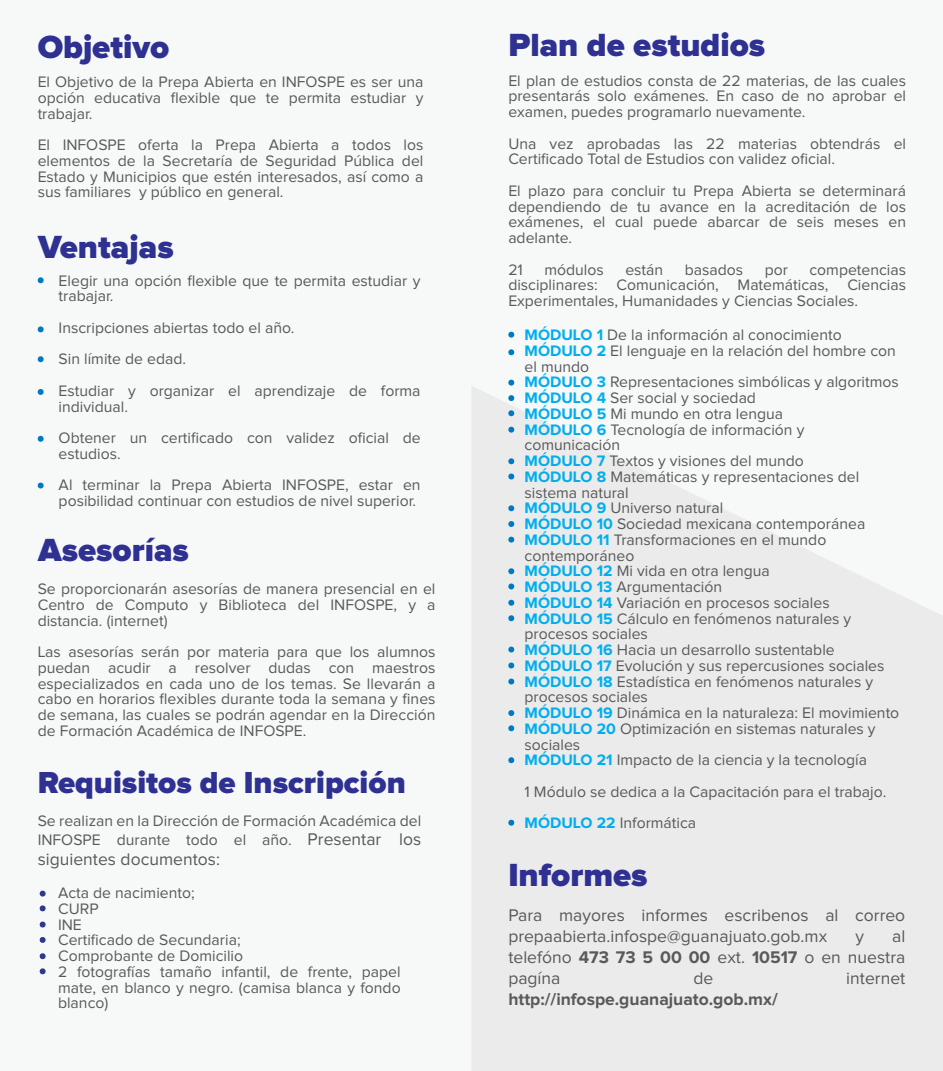
<style>
.page{position:relative;width:943px;height:1071px;background:#f7f8f8}
.page>*{position:absolute;margin:0;border:0;box-sizing:border-box;transform-origin:0 0}
.t1{font:900 33.25px "Proxima Nova";color:#2e3092}
.t2{font:900 31.5px "Proxima Nova";color:#2e3092}
.t3{font:17.5px/21px "Proxima Nova";color:#58595b}
.t4{font:700 17.5px "Proxima Nova";color:#58595b}
.t5{font:15.75px/15.8px "Proxima Nova";color:#58595b}
.s1{font-size:17.5px}
.s2{font-weight:700;color:#00aeef}
.s3{font-weight:700}
</style>
<div class="page">
<svg style="left:472px;top:386px;width:471px;height:685px;fill:#ebebeb"></svg>
<svg style="left:37px;top:277px;width:7px;height:7px"></svg>
<svg style="left:37px;top:326px;width:7px;height:7px"></svg>
<svg style="left:37px;top:356px;width:7px;height:6px"></svg>
<svg style="left:37px;top:389px;width:7px;height:6px"></svg>
<svg style="left:37px;top:436px;width:7px;height:6px"></svg>
<svg style="left:37px;top:482px;width:7px;height:7px"></svg>
<svg style="left:39px;top:890px;width:7px;height:7px"></svg>
<svg style="left:39px;top:905px;width:7px;height:7px"></svg>
<svg style="left:39px;top:921px;width:7px;height:7px"></svg>
<svg style="left:39px;top:937px;width:7px;height:6px"></svg>
<svg style="left:39px;top:953px;width:7px;height:6px"></svg>
<svg style="left:39px;top:968px;width:7px;height:7px"></svg>
<svg style="left:508px;top:331px;width:6px;height:7px"></svg>
<svg style="left:508px;top:349px;width:6px;height:7px"></svg>
<svg style="left:508px;top:379px;width:6px;height:7px"></svg>
<svg style="left:508px;top:395px;width:6px;height:6px"></svg>
<svg style="left:508px;top:410px;width:6px;height:7px"></svg>
<svg style="left:508px;top:426px;width:6px;height:7px"></svg>
<svg style="left:508px;top:458px;width:6px;height:7px"></svg>
<svg style="left:508px;top:473px;width:6px;height:7px"></svg>
<svg style="left:508px;top:505px;width:6px;height:7px"></svg>
<svg style="left:508px;top:521px;width:6px;height:6px"></svg>
<svg style="left:508px;top:536px;width:6px;height:7px"></svg>
<svg style="left:508px;top:599px;width:6px;height:7px"></svg>
<svg style="left:508px;top:662px;width:6px;height:7px"></svg>
<svg style="left:508px;top:678px;width:6px;height:7px"></svg>
<svg style="left:508px;top:568px;width:6px;height:7px"></svg>
<svg style="left:508px;top:583px;width:6px;height:7px"></svg>
<svg style="left:508px;top:615px;width:6px;height:7px"></svg>
<svg style="left:508px;top:646px;width:6px;height:7px"></svg>
<svg style="left:508px;top:710px;width:6px;height:6px"></svg>
<svg style="left:508px;top:725px;width:6px;height:7px"></svg>
<svg style="left:508px;top:757px;width:6px;height:6px"></svg>
<svg style="left:508px;top:819px;width:6px;height:7px"></svg>
<h1 class="t1" style="left:38px;top:32px;width:133px">Objetivo</h1>
<p class="t5" style="left:38px;top:75px;width:387px;text-align:justify">El Objetivo de la Prepa Abierta en INFOSPE es ser una opción educativa flexible que te permita estudiar y trabajar.</p>
<p class="t5" style="left:38px;top:138px;width:387px;text-align:justify">El INFOSPE oferta la Prepa Abierta a todos los elementos de la Secretaría de Seguridad Pública del Estado y Municipios que estén interesados, así como a sus familiares y público en general.</p>
<h1 class="t1" style="left:38px;top:232px;width:137px">Ventajas</h1>
<p class="t5" style="left:59px;top:273px;width:363px">Elegir una opción flexible que te permita estudiar y trabajar.</p>
<p class="t5" style="left:59px;top:313px;width:363px;line-height:31.5px">Inscripciones abiertas todo el año.<br>Sin límite de edad.<br>Estudiar y organizar el aprendizaje de forma</p>
<p class="t5" style="left:59px;top:391px;width:363px;line-height:31.5px">individual.<br>Obtener un certificado con validez oficial de</p>
<p class="t5" style="left:59px;top:439px;width:363px;line-height:31.5px">estudios.<br>Al terminar la Prepa Abierta INFOSPE, estar en</p>
<p class="t5" style="left:59px;top:494px;width:359px">posibilidad continuar con estudios de nivel superior.</p>
<h1 class="t1" style="left:38px;top:535px;width:152px">Asesorías</h1>
<p class="t5" style="left:38px;top:582px;width:399px;text-align:justify">Se proporcionarán asesorías de manera presencial en el Centro de Computo y Biblioteca del INFOSPE, y a distancia. (internet)</p>
<p class="t5" style="left:38px;top:645px;width:399px;text-align:justify">Las asesorías serán por materia para que los alumnos puedan acudir a resolver dudas con maestros especializados en cada uno de los temas. Se llevarán a cabo en horarios flexibles durante toda la semana y fines de semana, las cuales se podrán agendar en la Dirección de Formación Académica de INFOSPE.</p>
<h2 class="t2" style="left:38px;top:768px;width:369px">Requisitos de Inscripción</h2>
<p class="t5" style="left:38px;top:812px;width:385px;line-height:19.2px">Se realizan en la Dirección de Formación Académica del<br>INFOSPE durante todo el año. <span class="s1">Presentar los</span></p>
<p class="t3" style="left:38px;top:849px;width:184px">siguientes documentos:</p>
<p class="t5" style="left:58px;top:886px;width:344px">Acta de nacimiento;<br>CURP<br>INE<br>Certificado de Secundaria;<br>Comprobante de Domicilio<br>2 fotografías tamaño infantil, de frente, papel mate, en blanco y negro. (camisa blanca y fondo blanco)</p>
<h1 class="t1" style="left:508px;top:30px;width:258px">Plan de estudios</h1>
<p class="t5" style="left:508px;top:73px;width:399px;text-align:justify">El plan de estudios consta de 22 materias, de las cuales presentarás solo exámenes. En caso de no aprobar el examen, puedes programarlo nuevamente.</p>
<p class="t5" style="left:508px;top:136px;width:399px">Una vez aprobadas las 22 materias obtendrás el<br>Certificado Total de Estudios con validez oficial.</p>
<p class="t5" style="left:508px;top:183px;width:399px;text-align:justify">El plazo para concluir tu Prepa Abierta se determinará dependiendo de tu avance en la acreditación de los exámenes, el cual puede abarcar de seis meses en adelante.</p>
<p class="t5" style="left:508px;top:262px;width:16px">21</p>
<p class="t5" style="left:544px;top:262px;width:61px">módulos</p>
<p class="t5" style="left:625px;top:262px;width:39px">están</p>
<p class="t5" style="left:684px;top:262px;width:60px">basados</p>
<p class="t5" style="left:764px;top:262px;width:25px">por</p>
<p class="t5" style="left:508px;top:262px;width:399px;text-align:justify;text-indent:301px">competencias disciplinares: Comunicación, Matemáticas, Ciencias Experimentales, Humanidades y Ciencias Sociales.</p>
<p class="t5" style="left:524px;top:328px;width:376px"><span class="s2">MÓDULO 1</span> De la información al conocimiento <span class="s2">MÓDULO 2</span> El lenguaje en la relación del hombre con el mundo<br><span class="s2">MÓDULO 3</span> Representaciones simbólicas y algoritmos <span class="s2">MÓDULO 4</span> Ser social y sociedad<br><span class="s2">MÓDULO 5</span> Mi mundo en otra lengua<br><span class="s2">MÓDULO 6</span> Tecnología de información y comunicación<br><span class="s2">MÓDULO 7</span> Textos y visiones del mundo<br><span class="s2">MÓDULO 8</span> Matemáticas y representaciones del sistema natural<br><span class="s2">MÓDULO 9</span> Universo natural<br><span class="s2">MÓDULO 10</span> Sociedad mexicana contemporánea <span class="s2">MÓDULO 11</span> Transformaciones en el mundo contemporáneo<br><span class="s2">MÓDULO 12</span> Mi vida en otra lengua<br><span class="s2">MÓDULO 13</span> Argumentación<br><span class="s2">MÓDULO 14</span> Variación en procesos sociales <span class="s2">MÓDULO 15</span> Cálculo en fenómenos naturales y procesos sociales<br><span class="s2">MÓDULO 16</span> Hacia un desarrollo sustentable <span class="s2">MÓDULO 17</span> Evolución y sus repercusiones sociales <span class="s2">MÓDULO 18</span> Estadística en fenómenos naturales y procesos sociales<br><span class="s2">MÓDULO 19</span> Dinámica en la naturaleza: El movimiento <span class="s2">MÓDULO 20</span> Optimización en sistemas naturales y sociales<br><span class="s2">MÓDULO 21</span> Impacto de la ciencia y la tecnología</p>
<p class="t5" style="left:524px;top:777px;width:363px;line-height:31.5px">1 Módulo se dedica a la Capacitación para el trabajo.<br><span class="s2">MÓDULO 22</span> Informática</p>
<h1 class="t1" style="left:508px;top:860px;width:141px">Informes</h1>
<p class="t3" style="left:508px;top:905px;width:398px">Para mayores informes escribenos al correo prepaabierta.infospe@guanajuato.gob.mx</p>
<p class="t3" style="left:508px;top:926px;width:398px;text-align:justify;text-indent:384px">al telefóno <span class="s3">473 73 5 00 00</span> ext. <span class="s3">10517</span> o en nuestra pagína</p>
<p class="t3" style="left:855px;top:926px;width:10px">y</p>
<p class="t3" style="left:693px;top:968px;width:21px">de</p>
<p class="t3" style="left:846px;top:968px;width:61px">internet</p>
<p class="t4" style="left:508px;top:991px;width:271px">http://infospe.guanajuato.gob.mx/</p>
</div>
